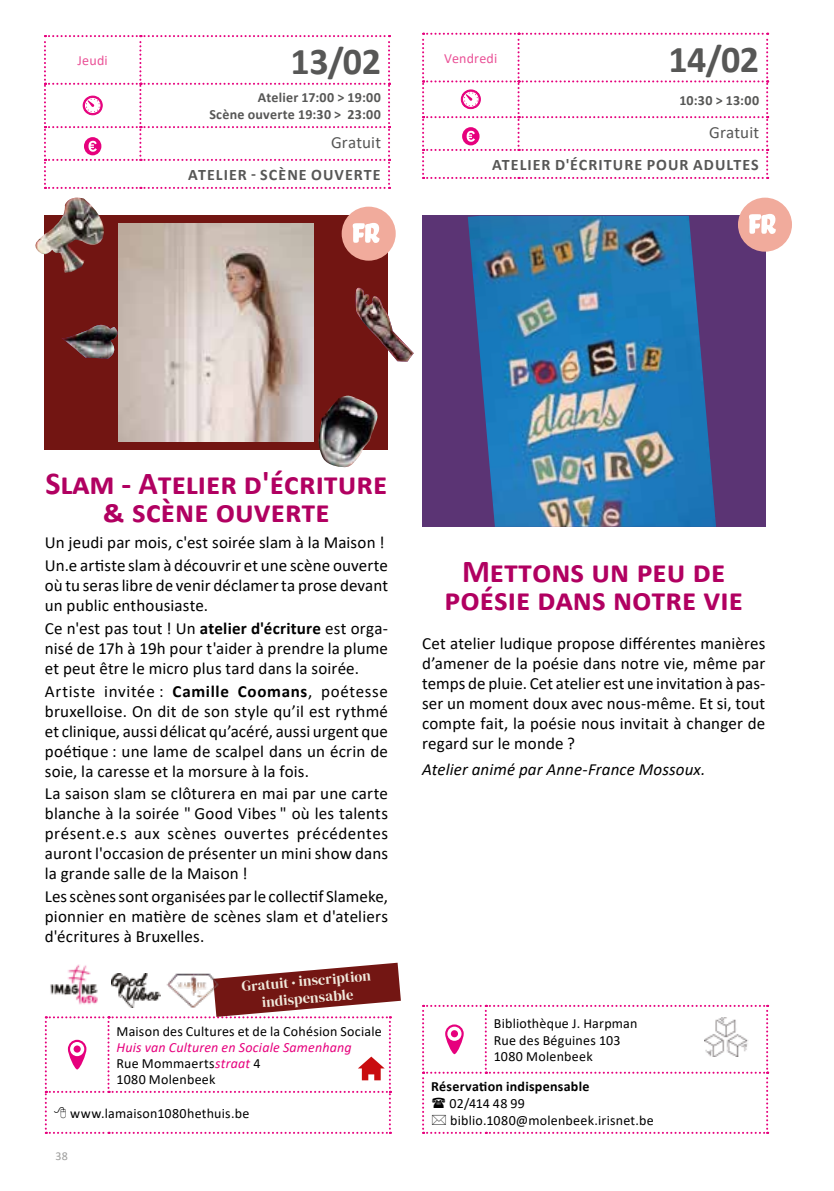
<style>
.page{position:relative;width:834px;height:1191px;background:#fff}
.page>*{position:absolute;margin:0;border:0;box-sizing:border-box;transform-origin:0 0}
.t1{font:700 38px "Calibri";letter-spacing:-.01em;color:#575756}
.t2{font:700 32px/28px "Calibri";color:#b10061;text-align:center}
.t3{font:17px/20px "Calibri";letter-spacing:.01em;color:#000;text-align:justify}
.t4{font:italic 17px "Calibri";letter-spacing:.005em;color:#000}
.t5{font:17px "Calibri";letter-spacing:.005em;color:#575756}
.t6{font:700 16px "Calibri";letter-spacing:.065em;color:#575756}
.t7{font:14.6px/17.2px "DM Serif Display";color:#f0eadc;text-align:center}
.t8{font:14px/16.8px "Calibri";letter-spacing:.015em;color:#000}
.t9{font:italic 14px/16px "Calibri";letter-spacing:.015em;color:#e6007d}
.t10{font:700 14px/16.8px "Calibri";letter-spacing:.02em;color:#575756;text-align:right}
.t11{font:700 14px "Calibri";letter-spacing:.02em;color:#000}
.t12{font:14px "Calibri";letter-spacing:.015em;color:#ea5297}
.t13{font:12px "Calibri";color:#9d9d9c}
.s1{font-weight:700}
.s2{font-family:"N Haas Grotesk DS Pro 55 Rg";font-size:12px}
.s3{font-style:normal;color:#000}
</style>
<div class="page">
<svg style="left:44px;top:35px;width:346px;height:154px"></svg>
<svg style="left:422px;top:33px;width:346px;height:146px"></svg>
<div style="left:422px;top:216px;width:343px;height:311px;background:#5b3474"></div>
<img style="left:468px;top:216px;width:248px;height:311px">
<div style="left:737px;top:198px;width:54px;height:54px;background:#f1ab9c;border-radius:50%"></div>
<svg style="left:749px;top:214px;width:26px;height:20px"></svg>
<div style="left:44px;top:216px;width:343px;height:234px;background:#721512"></div>
<img style="left:118px;top:224px;width:196px;height:217px">
<div style="left:341px;top:207px;width:54px;height:54px;background:#f1ab9c;border-radius:50%"></div>
<svg style="left:352px;top:223px;width:27px;height:20px"></svg>
<img style="left:355px;top:288px;width:58px;height:74px">
<img style="left:35px;top:198px;width:69px;height:74px">
<img style="left:318px;top:396px;width:60px;height:72px">
<svg style="left:100px;top:319px;width:23px;height:39px"></svg>
<img style="left:62px;top:325px;width:58px;height:33px">
<svg style="left:422px;top:1005px;width:346px;height:128px"></svg>
<svg style="left:45px;top:962px;width:356px;height:171px"></svg>
<p class="t12" style="left:78px;top:51px;width:32px">Jeudi</p>
<h1 class="t1" style="left:290px;top:35px;width:92px">13/02</h1>
<p class="t10" style="left:209px;top:89px;width:173px">Atelier 17:00 &gt; 19:00<br>Scène ouverte 19:30 &gt; 23:00</p>
<p class="t5" style="left:331px;top:130px;width:51px">Gratuit</p>
<p class="t6" style="left:188px;top:163px;width:194px">ATELIER - SCÈNE OUVERTE</p>
<p class="t12" style="left:444px;top:48px;width:55px">Vendredi</p>
<h1 class="t1" style="left:668px;top:32px;width:92px">14/02</h1>
<p class="t10" style="left:679px;top:91px;width:81px">10:30 &gt; 13:00</p>
<p class="t5" style="left:709px;top:120px;width:51px">Gratuit</p>
<p class="t6" style="left:492px;top:153px;width:268px">ATELIER D'ÉCRITURE POUR ADULTES</p>
<h2 class="t2" style="left:45px;top:469px;width:343px">Slam - Atelier d'écriture &amp; scène ouverte</h2>
<p class="t3" style="left:45px;top:530px;width:345px;line-height:22.8px">Un jeudi par mois, c'est soirée slam à la Maison !<br>Un.e artiste slam à découvrir et une scène ouverte</p>
<p class="t3" style="left:45px;top:575px;width:345px">où tu seras libre de venir déclamer ta prose devant un public enthousiaste.</p>
<p class="t3" style="left:45px;top:618px;width:345px">Ce n'est pas tout ! Un <span class="s1">atelier d'écriture</span> est orga&shy;nisé de 17h à 19h pour t'aider à prendre la plume et peut être le micro plus tard dans la soirée.</p>
<p class="t3" style="left:45px;top:680px;width:345px">Artiste invitée : <span class="s1">Camille Coomans</span>, poétesse bruxelloise. On dit de son style qu’il est rythmé et clinique, aussi délicat qu’acéré, aussi urgent que poétique : une lame de scalpel dans un écrin de soie, la caresse et la morsure à la fois.</p>
<p class="t3" style="left:45px;top:783px;width:344px">La saison slam se clôturera en mai par une carte blanche à la soirée " Good Vibes " où les talents présent.e.s aux scènes ouvertes précédentes auront l'occasion de présenter un mini show dans la grande salle de la Maison !</p>
<p class="t3" style="left:45px;top:886px;width:344px">Les scènes sont organisées par le collectif Slameke, pionnier en matière de scènes slam et d'ateliers d'écritures à Bruxelles.</p>
<p class="t7" style="left:241px;top:978px;width:131px;rotate:-5deg">Gratuit <span class="s2">•</span> inscription indispensable</p>
<p class="t8" style="left:116px;top:1022px;width:267px">Maison des Cultures et de la Cohésion Sociale</p>
<p class="t9" style="left:116px;top:1038px;width:237px">Huis van Culturen en Sociale Samenhang<br><span class="s3">Rue Mommaerts</span>straat <span class="s3">4<br>1080 Molenbeek</span></p>
<p class="t8" style="left:70px;top:1104px;width:180px">www.lamaison1080hethuis.be</p>
<p class="t13" style="left:55px;top:1148px;width:14px">38</p>
<h2 class="t2" style="left:444px;top:557px;width:300px">Mettons un peu de poésie dans notre vie</h2>
<p class="t3" style="left:422px;top:633px;width:345px">Cet atelier ludique propose différentes manières d’amener de la poésie dans notre vie, même par temps de pluie. Cet atelier est une invitation à pas&shy;ser un moment doux avec nous-même. Et si, tout compte fait, la poésie nous invitait à changer de regard sur le monde ?</p>
<p class="t4" style="left:422px;top:757px;width:285px">Atelier animé par Anne-France Mossoux.</p>
<p class="t8" style="left:493px;top:1014px;width:145px">Bibliothèque J. Harpman<br>Rue des Béguines 103<br>1080 Molenbeek</p>
<p class="t11" style="left:431px;top:1076px;width:160px">Réservation indispensable</p>
<p class="t8" style="left:449px;top:1094px;width:206px">02/414 48 99 biblio.1080@molenbeek.irisnet.be</p>
</div>
